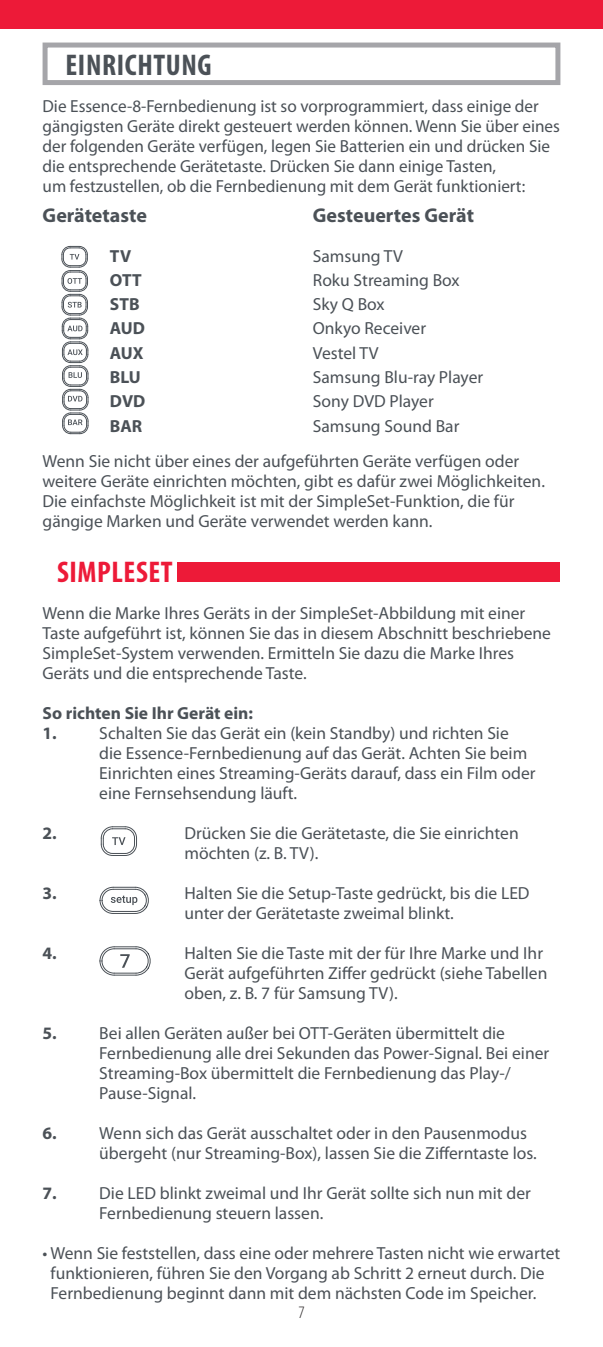
<style>
.page{position:relative;width:603px;height:1347px;background:#fff}
.page>*{position:absolute;margin:0;border:0;box-sizing:border-box;transform-origin:0 0}
.t1{font:700 condensed 30px "Myriad Pro";letter-spacing:.02em;color:#4b5157}
.t2{font:700 condensed 30px "Myriad Pro";letter-spacing:.02em;color:#ed1a38}
.t3{font:700 20px "Myriad Pro";color:#4b5157}
.t4{font:17.5px/20px "Myriad Pro";color:#4b5157}
.t5{font:700 17.5px/20px "Myriad Pro";color:#4b5157}
.t6{font:300 condensed 17.5px "Myriad Pro";color:#231f20}
</style>
<div class="page">
<div style="left:0;top:0;width:602px;height:28px;background:#ed1a38"></div>
<div style="left:43px;top:43px;width:517px;height:42px;border:5px solid #a5a5a9"></div>
<div style="left:178px;top:561px;width:382px;height:20px;background:#ed1a38"></div>
<svg style="left:61px;top:246px;width:28px;height:188px"></svg>
<svg style="left:100px;top:826px;width:37px;height:30px"></svg>
<svg style="left:99px;top:886px;width:50px;height:28px"></svg>
<svg style="left:99px;top:946px;width:52px;height:30px"></svg>
<h1 class="t1" style="left:65px;top:46px;width:148px">EINRICHTUNG</h1>
<p class="t4" style="left:43px;top:96px;width:518px">Die Essence-8-Fernbedienung ist so vorprogrammiert, dass einige der gängigsten Geräte direkt gesteuert werden können. Wenn Sie über eines der folgenden Geräte verfügen, legen Sie Batterien ein und drücken Sie die entsprechende Gerätetaste. Drücken Sie dann einige Tasten,<br>um festzustellen, ob die Fernbedienung mit dem Gerät funktioniert:</p>
<p class="t3" style="left:43px;top:203px;width:106px">Gerätetaste</p>
<p class="t3" style="left:313px;top:203px;width:162px">Gesteuertes Gerät</p>
<p class="t5" style="left:110px;top:245px;width:23px">TV</p>
<p class="t4" style="left:313px;top:245px;width:91px">Samsung TV</p>
<p class="t5" style="left:110px;top:269px;width:33px">OTT</p>
<p class="t4" style="left:313px;top:270px;width:148px">Roku Streaming Box</p>
<p class="t5" style="left:110px;top:294px;width:31px">STB</p>
<p class="t4" style="left:313px;top:294px;width:73px">Sky Q Box</p>
<p class="t5" style="left:110px;top:318px;width:36px">AUD</p>
<p class="t4" style="left:313px;top:318px;width:115px">Onkyo Receiver</p>
<p class="t5" style="left:110px;top:342px;width:35px">AUX</p>
<p class="t4" style="left:313px;top:342px;width:67px">Vestel TV</p>
<p class="t5" style="left:110px;top:366px;width:32px">BLU</p>
<p class="t4" style="left:313px;top:367px;width:172px">Samsung Blu-ray Player</p>
<p class="t5" style="left:110px;top:391px;width:37px">DVD</p>
<p class="t4" style="left:313px;top:391px;width:122px">Sony DVD Player</p>
<p class="t5" style="left:110px;top:415px;width:34px">BAR</p>
<p class="t4" style="left:43px;top:408px;width:478px;line-height:35px;text-indent:270px">Samsung Sound Bar<br>Wenn Sie nicht über eines der aufgeführten Geräte verfügen oder</p>
<p class="t4" style="left:43px;top:470px;width:503px">weitere Geräte einrichten möchten, gibt es dafür zwei Möglichkeiten.<br>Die einfachste Möglichkeit ist mit der SimpleSet-Funktion, die für gängige Marken und Geräte verwendet werden kann.</p>
<h1 class="t2" style="left:57px;top:553px;width:117px">SIMPLESET</h1>
<p class="t4" style="left:43px;top:603px;width:509px">Wenn die Marke Ihres Geräts in der SimpleSet-Abbildung mit einer Taste aufgeführt ist, können Sie das in diesem Abschnitt beschriebene SimpleSet-System verwenden. Ermitteln Sie dazu die Marke Ihres Geräts und die entsprechende Taste.</p>
<p class="t5" style="left:43px;top:702px;width:212px">So richten Sie Ihr Gerät ein:<br>1.</p>
<p class="t4" style="left:99px;top:723px;width:437px">Schalten Sie das Gerät ein (kein Standby) und richten Sie die Essence-Fernbedienung auf das Gerät. Achten Sie beim Einrichten eines Streaming-Geräts darauf, dass ein Film oder eine Fernsehsendung läuft.</p>
<p class="t5" style="left:43px;top:822px;width:16px">2.</p>
<p class="t4" style="left:184px;top:823px;width:336px">Drücken Sie die Gerätetaste, die Sie einrichten möchten (z. B. TV).</p>
<p class="t5" style="left:43px;top:882px;width:16px">3.</p>
<p class="t4" style="left:184px;top:883px;width:346px">Halten Sie die Setup-Taste gedrückt, bis die LED unter der Gerätetaste zweimal blinkt.</p>
<p class="t5" style="left:43px;top:942px;width:16px">4.</p>
<p class="t4" style="left:184px;top:943px;width:364px">Halten Sie die Taste mit der für Ihre Marke und Ihr<br>Gerät aufgeführten Ziffer gedrückt (siehe Tabellen oben, z. B. 7 für Samsung TV).</p>
<p class="t5" style="left:43px;top:1022px;width:16px">5.</p>
<p class="t4" style="left:99px;top:1023px;width:451px">Bei allen Geräten außer bei OTT-Geräten übermittelt die Fernbedienung alle drei Sekunden das Power-Signal. Bei einer Streaming-Box übermittelt die Fernbedienung das Play-/ Pause-Signal.</p>
<p class="t5" style="left:43px;top:1122px;width:16px">6.</p>
<p class="t4" style="left:99px;top:1123px;width:439px">Wenn sich das Gerät ausschaltet oder in den Pausenmodus übergeht (nur Streaming-Box), lassen Sie die Zifferntaste los.</p>
<p class="t5" style="left:43px;top:1182px;width:16px">7.</p>
<p class="t4" style="left:99px;top:1183px;width:433px">Die LED blinkt zweimal und Ihr Gerät sollte sich nun mit der<br>Fernbedienung steuern lassen.</p>
<p class="t4" style="left:51px;top:1243px;width:511px;text-indent:-8px">• Wenn Sie feststellen, dass eine oder mehrere Tasten nicht wie erwartet funktionieren, führen Sie den Vorgang ab Schritt 2 erneut durch. Die<br>Fernbedienung beginnt dann mit dem nächsten Code im Speicher.</p>
<p class="t6" style="left:298px;top:1302px;width:8px">7</p>
</div>
